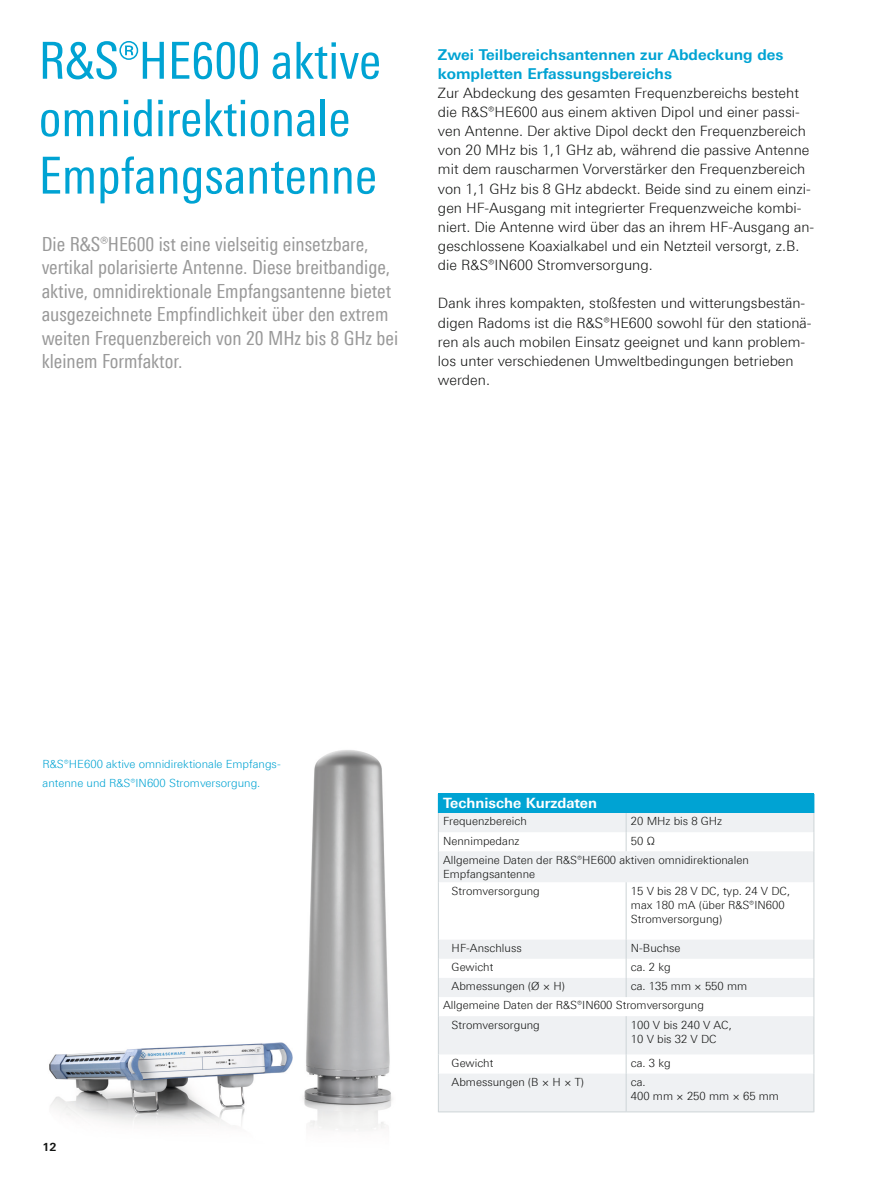
<style>
.page{position:relative;width:893px;height:1191px;background:#fff}
.page>*{position:absolute;margin:0;border:0;box-sizing:border-box;transform-origin:0 0}
.t1{font:51px/57.4px "Linotype Univers 420 Cn";color:#00a3d3}
.t2{font:19.5px/23.4px "Linotype Univers 420 Cn";color:#999}
.t3{font:700 15px/19.2px "Linotype Univers 630";color:#00a3d3}
.t4{font:300 14.25px/19.2px "Linotype Univers 330";color:#131413}
.t5{font:700 14.25px "Linotype Univers 630";color:#fff}
.t6{font:300 11.25px/14.2px "Linotype Univers 330";color:#131413}
.t7{font:300 11.25px/19.2px "Linotype Univers 330";color:#00a3d3}
.t8{font:700 11.25px "Linotype Univers 630";color:#131413}
</style>
<div class="page">
<img style="left:49px;top:750px;width:343px;height:381px">
<div style="left:438px;top:794px;width:376px;height:19px;background:#00a3d3"></div>
<svg style="left:439px;top:813px;width:375px;height:298px;fill:#eff1f3"></svg>
<svg style="left:438px;top:813px;width:1px;height:38px"></svg>
<svg style="left:626px;top:813px;width:1px;height:38px"></svg>
<svg style="left:814px;top:794px;width:1px;height:57px"></svg>
<hr style="left:438px;top:851px;width:1px;height:31px;background:#cdd4d7">
<hr style="left:814px;top:851px;width:1px;height:31px;background:#cdd4d7">
<hr style="left:438px;top:882px;width:1px;height:57px;background:#cdd4d7">
<hr style="left:626px;top:882px;width:1px;height:57px;background:#cdd4d7">
<hr style="left:814px;top:882px;width:1px;height:57px;background:#cdd4d7">
<svg style="left:626px;top:939px;width:1px;height:58px"></svg>
<svg style="left:438px;top:939px;width:1px;height:77px"></svg>
<svg style="left:814px;top:939px;width:1px;height:77px"></svg>
<hr style="left:438px;top:1016px;width:1px;height:38px;background:#cdd4d7">
<hr style="left:626px;top:1016px;width:1px;height:38px;background:#cdd4d7">
<hr style="left:814px;top:1016px;width:1px;height:38px;background:#cdd4d7">
<svg style="left:438px;top:1054px;width:1px;height:19px"></svg>
<svg style="left:626px;top:1054px;width:1px;height:19px"></svg>
<svg style="left:814px;top:1054px;width:1px;height:19px"></svg>
<hr style="left:438px;top:1073px;width:1px;height:39px;background:#cdd4d7">
<hr style="left:626px;top:1073px;width:1px;height:38px;background:#cdd4d7">
<hr style="left:814px;top:1073px;width:1px;height:39px;background:#cdd4d7">
<hr style="left:439px;top:1111px;width:187px;height:1px;background:#cdd4d7">
<hr style="left:626px;top:1111px;width:188px;height:1px;background:#cdd4d7">
<h1 class="t1" style="left:39px;top:32px;width:344px">R&amp;S®HE600 aktive omnidirektionale<br>Empfangsantenne</h1>
<p class="t2" style="left:42px;top:232px;width:358px">Die R&amp;S®HE600 ist eine vielseitig einsetzbare, vertikal polarisierte Antenne. Diese breitbandige, aktive, omnidirektionale Empfangsantenne bietet ausgezeichnete Empfindlichkeit über den extrem weiten Frequenzbereich von 20 MHz bis 8 GHz bei kleinem Formfaktor.</p>
<p class="t3" style="left:438px;top:45px;width:347px">Zwei Teilbereichsantennen zur Abdeckung des kompletten Erfassungsbereichs</p>
<p class="t4" style="left:438px;top:83px;width:378px">Zur Abdeckung des gesamten Frequenzbereichs besteht die R&amp;S®HE600 aus einem aktiven Dipol und einer passi‑ ven Antenne. Der aktive Dipol deckt den Frequenzbereich von 20 MHz bis 1,1 GHz ab, während die passive Antenne mit dem rauscharmen Vorverstärker den Frequenzbereich von 1,1 GHz bis 8 GHz abdeckt. Beide sind zu einem einzi‑ gen HF-Ausgang mit integrierter Frequenzweiche kombi‑ niert. Die Antenne wird über das an ihrem HF-Ausgang an‑ geschlossene Koaxialkabel und ein Netzteil versorgt, z.B. die R&amp;S®IN600 Stromversorgung.</p>
<p class="t4" style="left:438px;top:294px;width:375px">Dank ihres kompakten, stoßfesten und witterungsbestän‑ digen Radoms ist die R&amp;S®HE600 sowohl für den stationä‑ ren als auch mobilen Einsatz geeignet und kann problem‑ los unter verschiedenen Umweltbedingungen betrieben werden.</p>
<p class="t7" style="left:43px;top:754px;width:240px">R&amp;S®HE600 aktive omnidirektionale Empfangs‑ antenne und R&amp;S®IN600 Stromversorgung.</p>
<p class="t8" style="left:43px;top:1139px;width:16px">12</p>
<p class="t5" style="left:443px;top:795px;width:156px">Technische Kurzdaten</p>
<p class="t6" style="left:443px;top:814px;width:85px">Frequenzbereich</p>
<p class="t6" style="left:631px;top:814px;width:93px">20 MHz bis 8 GHz</p>
<p class="t6" style="left:443px;top:833px;width:78px">Nennimpedanz</p>
<p class="t6" style="left:443px;top:831px;width:307px;line-height:19.2px;text-indent:188px">50 Ω<br>Allgemeine Daten der R&amp;S®HE600 aktiven omnidirektionalen</p>
<p class="t6" style="left:452px;top:865px;width:90px;line-height:16.6px;text-indent:-9px">Empfangsantenne<br>Stromversorgung</p>
<p class="t6" style="left:631px;top:883px;width:161px">15 V bis 28 V DC, typ. 24 V DC, max 180 mA (über R&amp;S®IN600<br>Stromversorgung)</p>
<p class="t6" style="left:452px;top:941px;width:72px">HF-Anschluss</p>
<p class="t6" style="left:631px;top:941px;width:51px">N-Buchse</p>
<p class="t6" style="left:452px;top:960px;width:43px">Gewicht</p>
<p class="t6" style="left:631px;top:960px;width:41px">ca. 2 kg</p>
<p class="t6" style="left:452px;top:979px;width:115px">Abmessungen (Ø × H)</p>
<p class="t6" style="left:631px;top:979px;width:118px">ca. 135 mm × 550 mm</p>
<p class="t6" style="left:443px;top:998px;width:262px">Allgemeine Daten der R&amp;S®IN600 Stromversorgung</p>
<p class="t6" style="left:452px;top:1017px;width:90px">Stromversorgung</p>
<p class="t6" style="left:631px;top:1017px;width:102px">100 V bis 240 V AC,<br>10 V bis 32 V DC</p>
<p class="t6" style="left:452px;top:1055px;width:43px">Gewicht</p>
<p class="t6" style="left:631px;top:1055px;width:41px">ca. 3 kg</p>
<p class="t6" style="left:452px;top:1074px;width:134px">Abmessungen (B × H × T)</p>
<p class="t6" style="left:631px;top:1074px;width:150px">ca.<br>400 mm × 250 mm × 65 mm</p>
</div>
